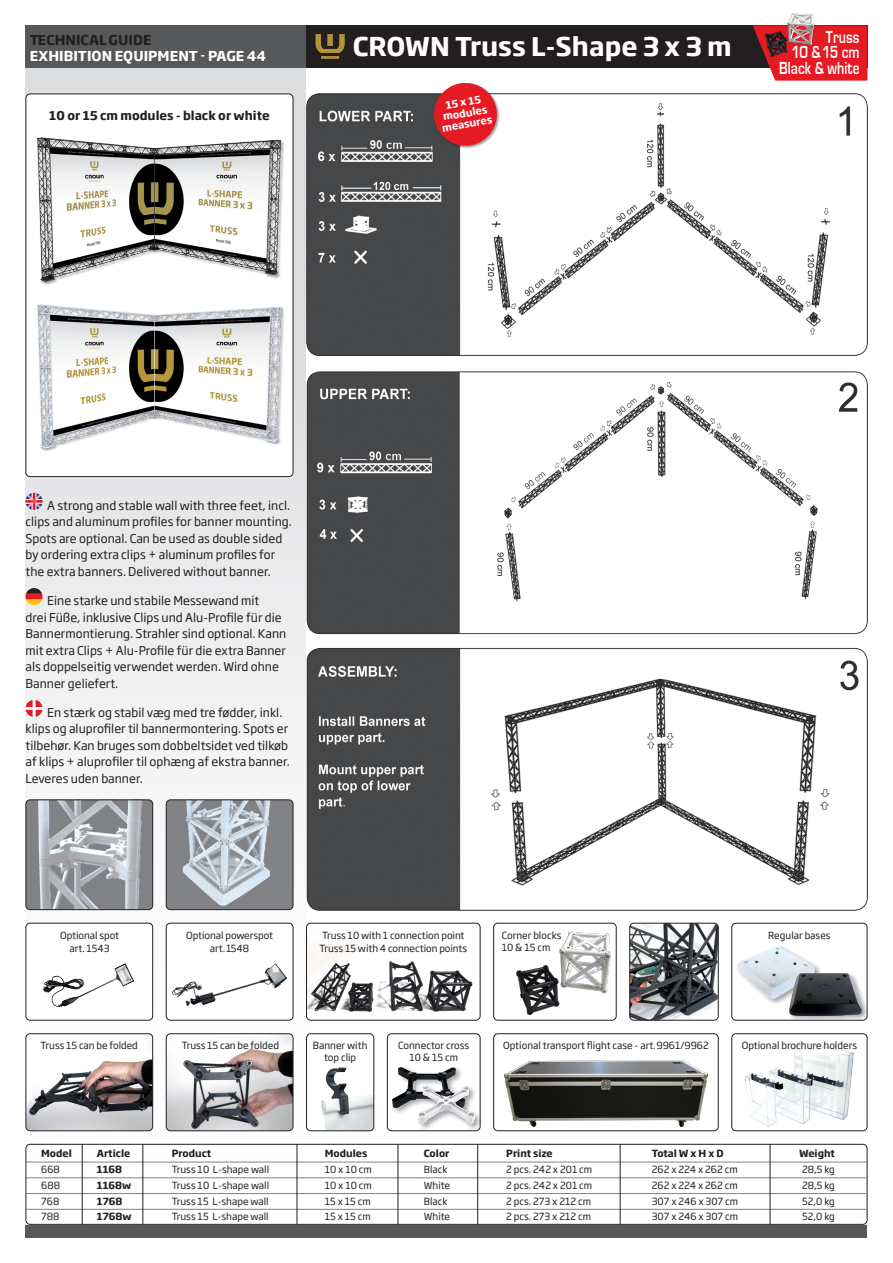
<style>
.page{position:relative;width:893px;height:1263px;background:#fff}
.page>*{position:absolute;margin:0;border:0;box-sizing:border-box;transform-origin:0 0}
.t1{font:700 25.5px "Soho Gothic Pro";color:#fff}
.Model_nr__og_navn{font:700 18px "Microstile";letter-spacing:-.005em;color:#fff;scale:.75 1}
.t2{font:700 13.5px "Soho Gothic Pro";letter-spacing:.005em;color:#fff}
.t3{font:700 13.5px "Soho Gothic Pro";letter-spacing:.005em;color:#231f20}
.Model_nr__og_navn-2{font:12px/16.5px "Soho Gothic Pro";color:#231f20}
.t4{font:700 12px "Soho Gothic Pro";color:#231f20}
.t5{font:700 10.05px/10.9px "Soho Gothic Pro";color:#fff;text-align:center}
.t6{font:9.75px/13.5px "Soho Gothic Pro";color:#231f20;text-align:center}
.t7{font:700 9.75px "Soho Gothic Pro";color:#231f20}
</style>
<div class="page">
<div style="left:306px;top:26px;width:561px;height:42px;background:#231f20"></div>
<div style="left:26px;top:26px;width:280px;height:42px;background:#57585a"></div>
<div style="left:26px;top:1225px;width:841px;height:12px;background:#57585a"></div>
<div style="left:26px;top:68px;width:280px;height:1157px;background:linear-gradient(to bottom,#d7d8da,#fff)"></div>
<hr style="left:26px;top:1162px;width:840px;height:1px;background:#808285">
<hr style="left:26px;top:1177px;width:840px;height:1px;background:#808285">
<hr style="left:26px;top:1193px;width:840px;height:1px;background:#808285">
<hr style="left:26px;top:1209px;width:840px;height:1px;background:#808285">
<div style="left:26px;top:1144px;width:841px;height:81px;border:1px solid #231f20;border-radius:4px"></div>
<div style="left:26px;top:94px;width:267px;height:383px;background:#fff;border-radius:4px"></div>
<div style="left:26px;top:94px;width:267px;height:383px;border:1px solid #231f20;border-radius:4px"></div>
<svg style="left:26px;top:493px;width:17px;height:17px"></svg>
<svg style="left:26px;top:588px;width:17px;height:17px"></svg>
<svg style="left:26px;top:700px;width:17px;height:17px"></svg>
<img style="left:37px;top:138px;width:247px;height:147px">
<img style="left:37px;top:305px;width:247px;height:146px">
<img style="left:306px;top:94px;width:561px;height:816px">
<img style="left:315px;top:34px;width:30px;height:25px">
<svg style="left:753px;top:25px;width:114px;height:56px;background:#d7272f"></svg>
<img style="left:766px;top:14px;width:48px;height:42px">
<img style="left:26px;top:1034px;width:127px;height:97px">
<div style="left:26px;top:1033px;width:127px;height:98px;border:1px solid #231f20;border-radius:4px"></div>
<img style="left:504px;top:1061px;width:203px;height:66px">
<div style="left:493px;top:1033px;width:226px;height:98px;border:1px solid #231f20;border-radius:4px"></div>
<img style="left:166px;top:1034px;width:127px;height:97px">
<div style="left:166px;top:1033px;width:127px;height:98px;border:1px solid #231f20;border-radius:4px"></div>
<img style="left:307px;top:947px;width:173px;height:73px">
<div style="left:306px;top:923px;width:174px;height:97px;border:1px solid #231f20;border-radius:4px"></div>
<img style="left:630px;top:925px;width:88px;height:95px">
<div style="left:629px;top:923px;width:90px;height:97px;border:1px solid #231f20;border-radius:4px"></div>
<div style="left:26px;top:800px;width:127px;height:110px;background:#808285;border-radius:4px"></div>
<img style="left:38px;top:801px;width:104px;height:107px">
<div style="left:26px;top:799px;width:127px;height:111px;border:1px solid #231f20;border-radius:4px"></div>
<div style="left:166px;top:800px;width:127px;height:110px;background:#808285;border-radius:4px"></div>
<img style="left:182px;top:801px;width:89px;height:105px">
<div style="left:166px;top:799px;width:127px;height:111px;border:1px solid #231f20;border-radius:4px"></div>
<div style="left:731px;top:923px;width:136px;height:97px;border:1px solid #231f20;border-radius:4px"></div>
<img style="left:321px;top:1067px;width:53px;height:64px">
<div style="left:306px;top:1033px;width:68px;height:98px;border:1px solid #231f20;border-radius:4px"></div>
<div style="left:493px;top:923px;width:124px;height:97px;border:1px solid #231f20;border-radius:4px"></div>
<div style="left:391px;top:1066px;width:81px;height:49px;background:#231f20;opacity:.4"></div>
<img style="left:392px;top:1067px;width:72px;height:40px">
<div style="left:387px;top:1033px;width:93px;height:98px;border:1px solid #231f20;border-radius:4px"></div>
<img style="left:745px;top:1042px;width:109px;height:84px">
<div style="left:731px;top:1033px;width:136px;height:98px;border:1px solid #231f20;border-radius:4px"></div>
<img style="left:516px;top:931px;width:95px;height:83px">
<div style="left:26px;top:923px;width:127px;height:97px;background:#fff;border-radius:4px"></div>
<div style="left:26px;top:923px;width:127px;height:97px;border:1px solid #231f20;border-radius:4px"></div>
<div style="left:166px;top:923px;width:127px;height:97px;background:#fff;border-radius:4px"></div>
<div style="left:166px;top:923px;width:127px;height:97px;border:1px solid #231f20;border-radius:4px"></div>
<img style="left:43px;top:964px;width:90px;height:42px">
<img style="left:172px;top:964px;width:115px;height:41px">
<div style="left:417px;top:1085px;width:65px;height:46px;background:#231f20;opacity:.4"></div>
<img style="left:418px;top:1086px;width:57px;height:38px">
<div style="left:736px;top:945px;width:86px;height:60px;background:#231f20;opacity:.4"></div>
<img style="left:737px;top:946px;width:78px;height:52px">
<div style="left:788px;top:972px;width:80px;height:50px;background:#231f20;opacity:.4"></div>
<img style="left:789px;top:973px;width:72px;height:42px">
<hr style="left:142px;top:1144px;width:1px;height:81px;background:#231f20">
<hr style="left:82px;top:1144px;width:1px;height:81px;background:#231f20">
<hr style="left:398px;top:1144px;width:1px;height:81px;background:#231f20">
<hr style="left:297px;top:1144px;width:1px;height:81px;background:#231f20">
<hr style="left:477px;top:1144px;width:1px;height:81px;background:#231f20">
<hr style="left:770px;top:1144px;width:1px;height:81px;background:#231f20">
<hr style="left:620px;top:1144px;width:1px;height:81px;background:#231f20">
<svg style="left:431px;top:83px;width:68px;height:65px;background:#d4464c"></svg>
<p class="t3" style="left:30px;top:29px;width:123px">TECHNICAL GUIDE</p>
<p class="t2" style="left:30px;top:45px;width:238px">EXHIBITION EQUIPMENT - PAGE 44</p>
<p class="t4" style="left:49px;top:106px;width:222px">10 or 15 cm modules - black or white</p>
<p class="t1" style="left:353px;top:27px;width:380px">CROWN Truss L-Shape 3 x 3 m</p>
<p class="t5" style="left:437px;top:100px;width:52px;rotate:-10deg">15 x 15 modules measures</p>
<p class="Model_nr__og_navn" style="left:826px;top:27px;width:47px">Truss</p>
<p class="Model_nr__og_navn" style="left:791px;top:43px;width:92px">10 &amp; 15 cm</p>
<p class="Model_nr__og_navn" style="left:779px;top:58px;width:109px">Black &amp; white</p>
<p class="Model_nr__og_navn-2" style="left:26px;top:497px;width:268px;text-indent:22px">A strong and stable wall with three feet, incl. clips and aluminum profiles for banner mounting.<br>Spots are optional. Can be used as double sided by ordering extra clips + aluminum profiles for the extra banners. Delivered without banner.</p>
<p class="Model_nr__og_navn-2" style="left:26px;top:592px;width:262px;text-indent:22px">Eine starke und stabile Messewand mit<br>drei Füße, inklusive Clips und Alu-Profile für die Bannermontierung. Strahler sind optional. Kann mit extra Clips + Alu-Profile für die extra Banner als doppelseitig verwendet werden. Wird ohne Banner geliefert.</p>
<p class="Model_nr__og_navn-2" style="left:26px;top:704px;width:266px;text-indent:22px">En stærk og stabil væg med tre fødder, inkl. klips og aluprofiler til bannermontering. Spots er tilbehør. Kan bruges som dobbeltsidet ved tilkøb af klips + aluprofiler til ophæng af ekstra banner.<br>Leveres uden banner.</p>
<p class="t6" style="left:60px;top:928px;width:60px">Optional spot art. 1543</p>
<p class="t6" style="left:186px;top:928px;width:88px">Optional powerspot art. 1548</p>
<p class="t6" style="left:41px;top:1038px;width:99px">Truss 15 can be folded</p>
<p class="t6" style="left:182px;top:1038px;width:99px">Truss 15 can be folded</p>
<p class="t6" style="left:322px;top:928px;width:144px">Truss 10 with 1 connection point</p>
<p class="t6" style="left:320px;top:941px;width:149px">Truss 15 with 4 connection points</p>
<p class="t6" style="left:502px;top:928px;width:61px">Corner blocks</p>
<p class="t6" style="left:502px;top:940px;width:50px">10 &amp; 15 cm</p>
<p class="t6" style="left:768px;top:928px;width:64px">Regular bases</p>
<p class="t6" style="left:313px;top:1039px;width:56px;line-height:12px">Banner with top clip</p>
<p class="t6" style="left:398px;top:1038px;width:73px">Connector cross</p>
<p class="t6" style="left:503px;top:1038px;width:207px">Optional transport flight case - art. 9961/9962</p>
<p class="t6" style="left:409px;top:1050px;width:50px">10 &amp; 15 cm</p>
<p class="t6" style="left:742px;top:1038px;width:117px">Optional brochure holders</p>
<p class="t7" style="left:41px;top:1146px;width:32px">Model</p>
<p class="t7" style="left:97px;top:1146px;width:35px">Article</p>
<p class="t7" style="left:172px;top:1146px;width:41px">Product</p>
<p class="t7" style="left:325px;top:1146px;width:44px">Modules</p>
<p class="t7" style="left:424px;top:1146px;width:27px">Color</p>
<p class="t7" style="left:506px;top:1146px;width:48px">Print size</p>
<p class="t7" style="left:652px;top:1146px;width:73px">Total W x H x D</p>
<p class="t7" style="left:799px;top:1146px;width:37px">Weight</p>
<p class="t6" style="left:41px;top:1162px;width:20px">668</p>
<p class="t7" style="left:97px;top:1162px;width:27px">1168</p>
<p class="t6" style="left:172px;top:1162px;width:99px">Truss 10 L-shape wall</p>
<p class="t6" style="left:325px;top:1162px;width:49px">10 x 10 cm</p>
<p class="t6" style="left:424px;top:1162px;width:25px">Black</p>
<p class="t6" style="left:506px;top:1162px;width:87px">2 pcs. 242 x 201 cm</p>
<p class="t6" style="left:652px;top:1162px;width:87px">262 x 224 x 262 cm</p>
<p class="t6" style="left:802px;top:1162px;width:34px">28,5 kg</p>
<p class="t6" style="left:41px;top:1178px;width:20px">688</p>
<p class="t7" style="left:97px;top:1177px;width:36px">1168w</p>
<p class="t6" style="left:172px;top:1178px;width:99px">Truss 10 L-shape wall</p>
<p class="t6" style="left:325px;top:1178px;width:49px">10 x 10 cm</p>
<p class="t6" style="left:424px;top:1178px;width:28px">White</p>
<p class="t6" style="left:506px;top:1178px;width:87px">2 pcs. 242 x 201 cm</p>
<p class="t6" style="left:652px;top:1178px;width:87px">262 x 224 x 262 cm</p>
<p class="t6" style="left:802px;top:1178px;width:34px">28,5 kg</p>
<p class="t6" style="left:41px;top:1194px;width:20px">768</p>
<p class="t7" style="left:97px;top:1193px;width:27px">1768</p>
<p class="t6" style="left:172px;top:1194px;width:98px">Truss 15 L-shape wall</p>
<p class="t6" style="left:325px;top:1194px;width:48px">15 x 15 cm</p>
<p class="t6" style="left:424px;top:1194px;width:25px">Black</p>
<p class="t6" style="left:506px;top:1194px;width:86px">2 pcs. 273 x 212 cm</p>
<p class="t6" style="left:652px;top:1194px;width:88px">307 x 246 x 307 cm</p>
<p class="t6" style="left:802px;top:1194px;width:34px">52,0 kg</p>
<p class="t6" style="left:41px;top:1209px;width:20px">788</p>
<p class="t7" style="left:97px;top:1209px;width:36px">1768w</p>
<p class="t6" style="left:172px;top:1209px;width:98px">Truss 15 L-shape wall</p>
<p class="t6" style="left:325px;top:1209px;width:48px">15 x 15 cm</p>
<p class="t6" style="left:424px;top:1209px;width:28px">White</p>
<p class="t6" style="left:506px;top:1209px;width:86px">2 pcs. 273 x 212 cm</p>
<p class="t6" style="left:652px;top:1209px;width:88px">307 x 246 x 307 cm</p>
<p class="t6" style="left:802px;top:1209px;width:34px">52,0 kg</p>
</div>
